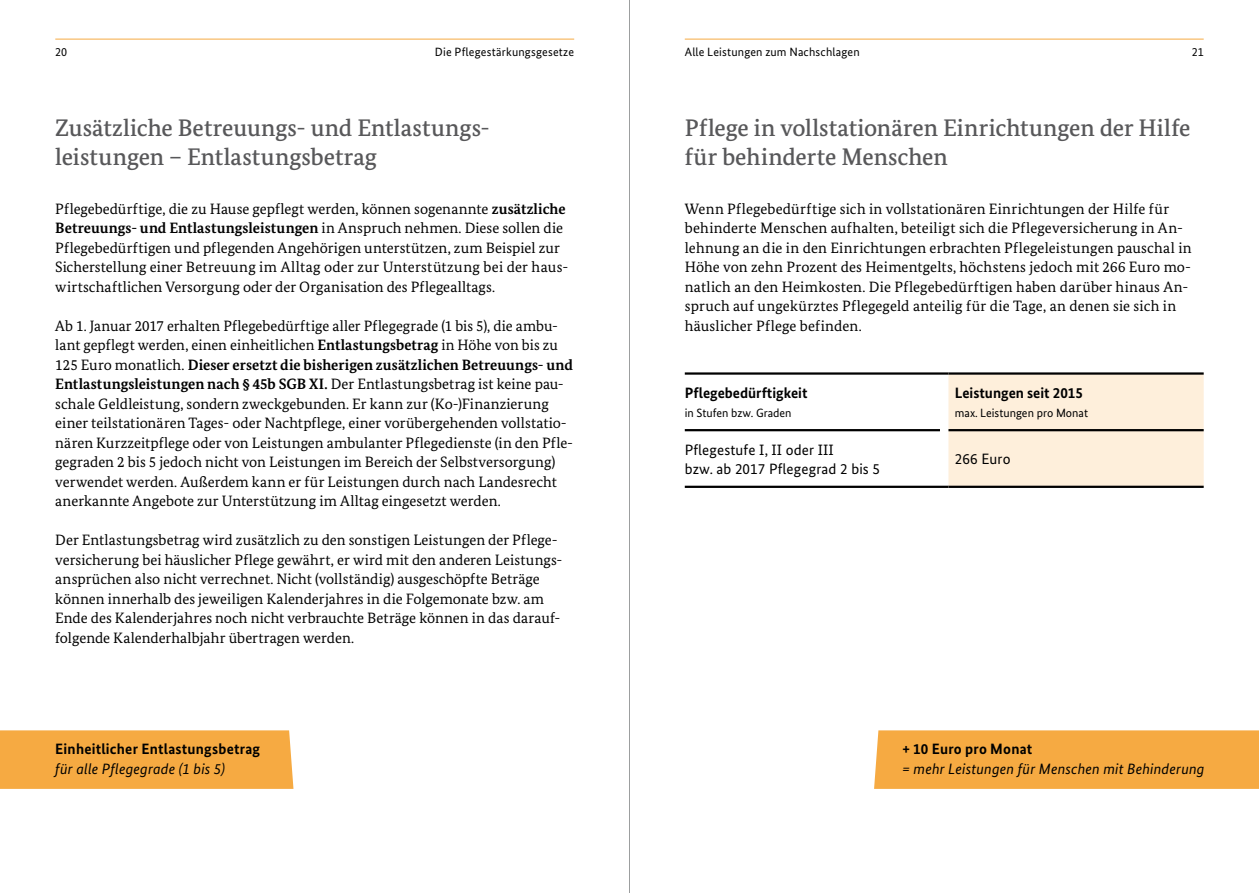
<style>
.page{position:relative;width:1259px;height:893px;background:#fff}
.page>*{position:absolute;margin:0;border:0;box-sizing:border-box;transform-origin:0 0}
.t1{font:500 24px/29.2px "Bundes Serif";color:#58585a}
.t2{font:15px/19.5px "Bundes Serif";letter-spacing:.005em;color:#000}
.t3{font:700 15px "Bundes Sans";letter-spacing:.01em;color:#000}
.t4{font:italic 15px "Bundes Sans";letter-spacing:.01em;color:#000}
.t5{font:15px/19.5px "Bundes Sans";letter-spacing:.01em;color:#000}
.t6{font:12px "Bundes Sans";letter-spacing:.01em;color:#000}
.s1{font-weight:700}
</style>
<div class="page">
<hr style="left:55px;top:39px;width:519px;height:1px;background:#f6aa42">
<hr style="left:685px;top:39px;width:518px;height:1px;background:#f6aa42">
<div style="left:0;top:730px;width:293px;height:59px;background:#f6aa42"></div>
<svg style="left:685px;top:372px;width:518px;height:116px"></svg>
<hr style="left:948px;top:486px;width:255px;height:2px;background:#000">
<div style="left:874px;top:730px;width:385px;height:59px;background:#f6aa42"></div>
<hr style="left:629px;top:0;width:1px;height:893px;background:#9c9e9f">
<p class="t6" style="left:55px;top:45px;width:13px">20</p>
<p class="t6" style="left:435px;top:45px;width:141px">Die Pflegestärkungsgesetze</p>
<p class="t6" style="left:685px;top:45px;width:177px">Alle Leistungen zum Nachschlagen</p>
<p class="t6" style="left:1191px;top:45px;width:13px">21</p>
<h1 class="t1" style="left:55px;top:112px;width:433px">Zusätzliche Betreuungs- und Entlastungs&shy;leistungen – Entlastungsbetrag</h1>
<p class="t2" style="left:55px;top:199px;width:514px">Pflegebedürftige, die zu Hause gepflegt werden, können sogenannte <span class="s1">zusätzliche Betreuungs- und Entlastungsleistungen</span> in Anspruch nehmen. Diese sollen die Pflegebedürftigen und pflegenden Angehörigen unterstützen, zum Beispiel zur Sicherstellung einer Betreuung im Alltag oder zur Unterstützung bei der haus&shy;wirtschaftlichen Versorgung oder der Organisation des Pflegealltags.</p>
<p class="t2" style="left:55px;top:316px;width:519px">Ab 1. Januar 2017 erhalten Pflegebedürftige aller Pflegegrade (1 bis 5), die ambu&shy;lant gepflegt werden, einen einheitlichen <span class="s1">Entlastungsbetrag</span> in Höhe von bis zu 125 Euro monatlich. <span class="s1">Dieser ersetzt die bisherigen zusätzlichen Betreuungs- und Entlastungsleistungen nach § 45b SGB XI.</span> Der Entlastungsbetrag ist keine pau&shy;schale Geldleistung, sondern zweckgebunden. Er kann zur (Ko-)Finanzierung einer teilstationären Tages- oder Nachtpflege, einer vorübergehenden vollstatio&shy;nären Kurzzeitpflege oder von Leistungen ambulanter Pflegedienste (in den Pfle&shy;gegraden 2 bis 5 jedoch nicht von Leistungen im Bereich der Selbstversorgung) verwendet werden. Außerdem kann er für Leistungen durch nach Landesrecht anerkannte Angebote zur Unterstützung im Alltag eingesetzt werden.</p>
<p class="t2" style="left:55px;top:530px;width:509px">Der Entlastungsbetrag wird zusätzlich zu den sonstigen Leistungen der Pflege&shy;versicherung bei häuslicher Pflege gewährt, er wird mit den anderen Leistungs&shy;ansprüchen also nicht verrechnet. Nicht (vollständig) ausgeschöpfte Beträge können innerhalb des jeweiligen Kalenderjahres in die Folgemonate bzw. am Ende des Kalenderjahres noch nicht verbrauchte Beträge können in das darauf&shy;folgende Kalenderhalbjahr übertragen werden.</p>
<p class="t3" style="left:55px;top:740px;width:206px">Einheitlicher Entlastungsbetrag</p>
<p class="t4" style="left:55px;top:759px;width:171px">für alle Pflegegrade (1 bis 5)</p>
<h1 class="t1" style="left:685px;top:112px;width:507px">Pflege in vollstationären Einrichtungen der Hilfe für behinderte Menschen</h1>
<p class="t2" style="left:685px;top:199px;width:508px">Wenn Pflegebedürftige sich in vollstationären Einrichtungen der Hilfe für behinderte Menschen aufhalten, beteiligt sich die Pflegeversicherung in An&shy;lehnung an die in den Einrichtungen erbrachten Pflegeleistungen pauschal in Höhe von zehn Prozent des Heimentgelts, höchstens jedoch mit 266 Euro mo&shy;natlich an den Heimkosten. Die Pflegebedürftigen haben darüber hinaus An&shy;spruch auf ungekürztes Pflegegeld anteilig für die Tage, an denen sie sich in häuslicher Pflege befinden.</p>
<p class="t3" style="left:685px;top:384px;width:124px">Pflegebedürftigkeit</p>
<p class="t6" style="left:685px;top:406px;width:108px">in Stufen bzw. Graden</p>
<p class="t3" style="left:955px;top:384px;width:129px">Leistungen seit 2015</p>
<p class="t6" style="left:955px;top:406px;width:135px">max. Leistungen pro Monat</p>
<p class="t5" style="left:685px;top:439px;width:197px">Pflegestufe I, II oder III<br>bzw. ab 2017 Pflegegrad 2 bis 5</p>
<p class="t5" style="left:955px;top:449px;width:57px">266 Euro</p>
<p class="t3" style="left:902px;top:740px;width:131px">+ 10 Euro pro Monat</p>
<p class="t4" style="left:902px;top:759px;width:303px">= mehr Leistungen für Menschen mit Behinderung</p>
</div>
